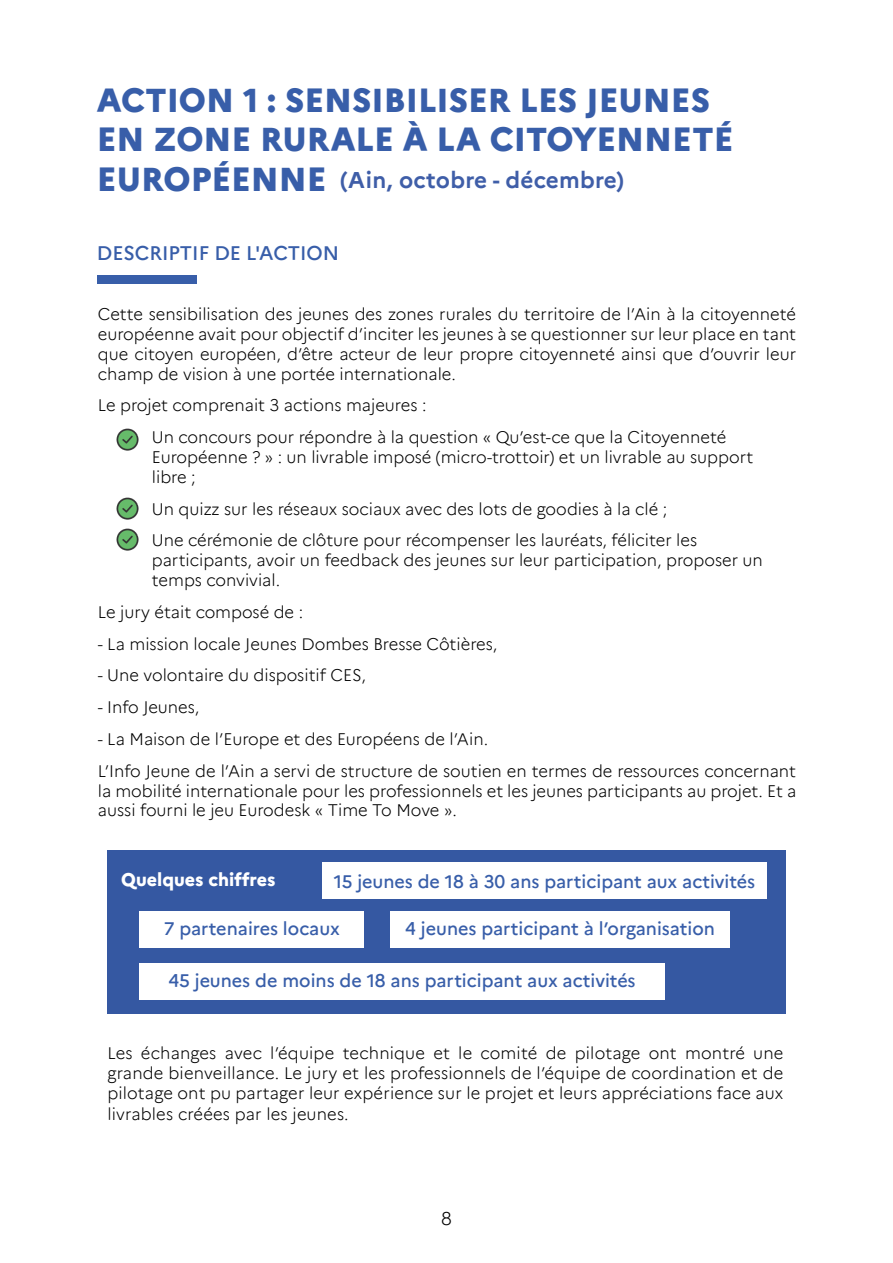
<style>
.page{position:relative;width:893px;height:1263px;background:#fff}
.page>*{position:absolute;margin:0;border:0;box-sizing:border-box;transform-origin:0 0}
.t1{font:800 33px/39.6px "Marianne";color:#385ea9}
.t2{font:700 22.5px "Marianne";letter-spacing:.01em;color:#3f5ea8}
.t3{font:500 19.5px "Marianne";color:#385ea9}
.t4{font:500 18px "Marianne";color:#385ea9}
.t5{font:800 18px "Marianne";color:#fff}
.t6{font:300 18px "Marianne";color:#000}
.t7{font:300 16.5px/19.8px "Marianne";color:#000}
</style>
<div class="page">
<div style="left:97px;top:275px;width:100px;height:8px;background:#385ea9"></div>
<div style="left:107px;top:850px;width:679px;height:164px;background:#3558a2"></div>
<img style="left:116px;top:428px;width:23px;height:23px">
<img style="left:116px;top:497px;width:23px;height:23px">
<img style="left:116px;top:528px;width:23px;height:23px">
<div style="left:139px;top:911px;width:225px;height:37px;background:#fff"></div>
<div style="left:139px;top:963px;width:526px;height:37px;background:#fff"></div>
<div style="left:322px;top:862px;width:445px;height:37px;background:#fff"></div>
<div style="left:390px;top:911px;width:340px;height:37px;background:#fff"></div>
<h1 class="t1" style="left:97px;top:77px;width:638px">ACTION 1 : SENSIBILISER LES JEUNES<br>EN ZONE RURALE À LA CITOYENNETÉ<br>EUROPÉENNE</h1>
<h2 class="t2" style="left:340px;top:163px;width:286px">(Ain, octobre - décembre)</h2>
<p class="t3" style="left:97px;top:238px;width:244px">DESCRIPTIF DE L'ACTION</p>
<p class="t7" style="left:98px;top:303px;width:700px;text-align:justify">Cette sensibilisation des jeunes des zones rurales du territoire de l’Ain à la citoyenneté européenne avait pour objectif d’inciter les jeunes à se questionner sur leur place en tant que citoyen européen, d’être acteur de leur propre citoyenneté ainsi que d’ouvrir leur champ de vision à une portée internationale.</p>
<p class="t7" style="left:152px;top:388px;width:576px;line-height:31.8px;text-indent:-54px">Le projet comprenait 3 actions majeures :<br>Un concours pour répondre à la question « Qu’est-ce que la Citoyenneté</p>
<p class="t7" style="left:152px;top:446px;width:603px">Européenne ? » : un livrable imposé (micro-trottoir) et un livrable au support libre ;</p>
<p class="t7" style="left:152px;top:491px;width:547px;line-height:31.8px">Un quizz sur les réseaux sociaux avec des lots de goodies à la clé ;<br>Une cérémonie de clôture pour récompenser les lauréats, féliciter les</p>
<p class="t7" style="left:152px;top:549px;width:612px">participants, avoir un feedback des jeunes sur leur participation, proposer un temps convivial.</p>
<p class="t7" style="left:98px;top:601px;width:207px">Le jury était composé de :</p>
<p class="t7" style="left:98px;top:632px;width:401px">- La mission locale Jeunes Dombes Bresse Côtières,</p>
<p class="t7" style="left:98px;top:664px;width:269px">- Une volontaire du dispositif CES,</p>
<p class="t7" style="left:98px;top:696px;width:103px">- Info Jeunes,</p>
<p class="t7" style="left:98px;top:722px;width:700px;line-height:31.8px">- La Maison de l’Europe et des Européens de l’Ain.<br>L’Info Jeune de l’Ain a servi de structure de soutien en termes de ressources concernant</p>
<p class="t7" style="left:98px;top:779px;width:700px">la mobilité internationale pour les professionnels et les jeunes participants au projet. Et a aussi fourni le jeu Eurodesk « Time To Move ».</p>
<p class="t5" style="left:121px;top:865px;width:156px">Quelques chiffres</p>
<p class="t4" style="left:164px;top:915px;width:178px">7 partenaires locaux</p>
<p class="t4" style="left:168px;top:966px;width:469px">45 jeunes de moins de 18 ans participant aux activités</p>
<p class="t4" style="left:334px;top:867px;width:423px">15 jeunes de 18 à 30 ans participant aux activités</p>
<p class="t4" style="left:405px;top:915px;width:311px">4 jeunes participant à l’organisation</p>
<p class="t7" style="left:107px;top:1041px;width:678px;line-height:20.2px;text-align:justify">Les échanges avec l’équipe technique et le comité de pilotage ont montré une grande bienveillance. Le jury et les professionnels de l’équipe de coordination et de pilotage ont pu partager leur expérience sur le projet et leurs appréciations face aux livrables créées par les jeunes.</p>
<p class="t6" style="left:441px;top:1205px;width:12px">8</p>
</div>
